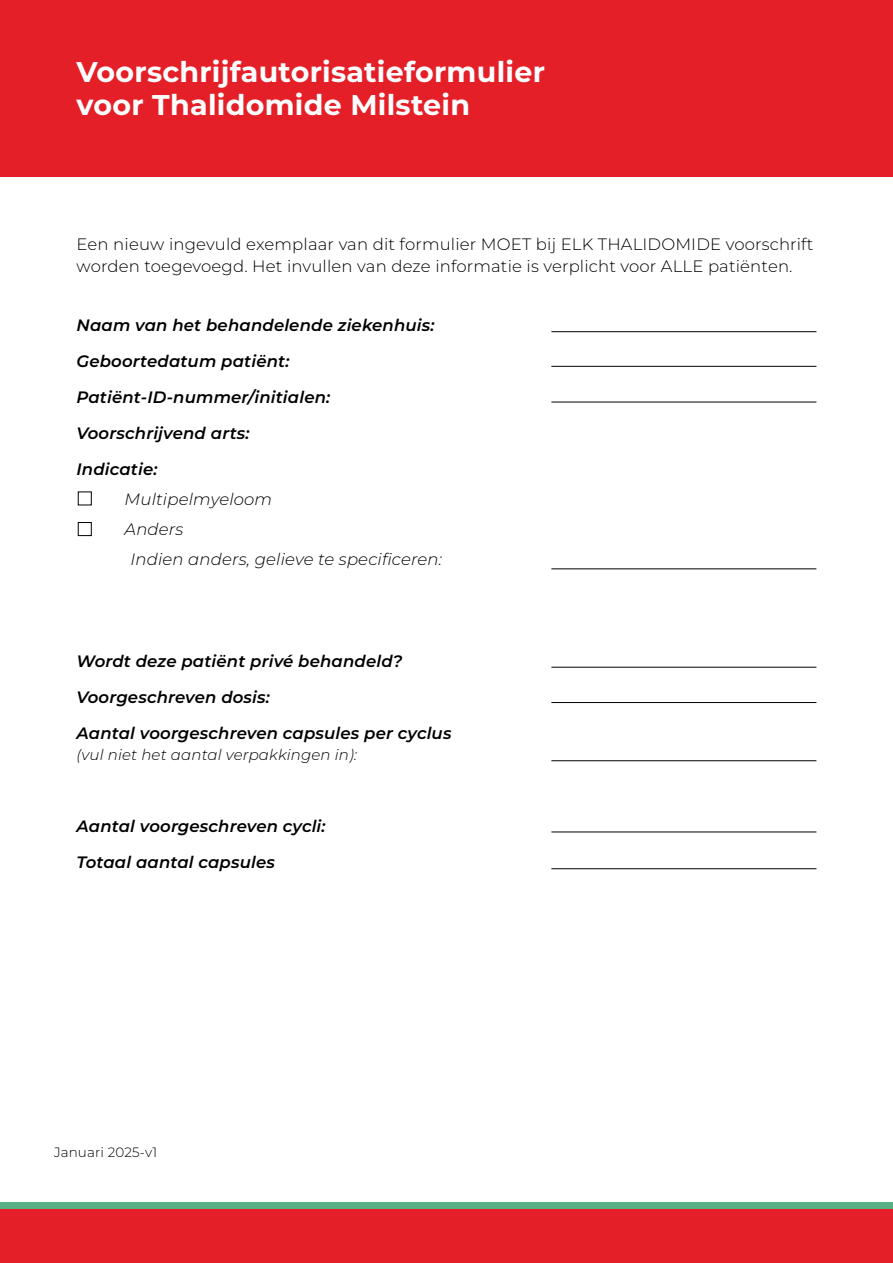
<style>
.page{position:relative;width:893px;height:1263px;background:#fff}
.page>*{position:absolute;margin:0;border:0;box-sizing:border-box;transform-origin:0 0}
.t1{font:700 28.5px/33px "Montserrat";letter-spacing:.01em;color:#fff}
.t2{font:italic 600 16.5px/36px "Montserrat";letter-spacing:.01em;color:#000}
.t3{font:300 16.5px/22.5px "Montserrat";letter-spacing:.01em;color:#000}
.t4{font:italic 300 16.5px "Montserrat";letter-spacing:.01em;color:#000}
.t5{font:italic 300 15px "Montserrat";letter-spacing:.01em;color:#000}
.t6{font:300 13.5px "Montserrat";letter-spacing:.01em;color:#000}
</style>
<div class="page">
<div style="left:0;top:0;width:893px;height:176px;background:#e51f27"></div>
<div style="left:0;top:1209px;width:893px;height:54px;background:#e51f27"></div>
<div style="left:0;top:1202px;width:893px;height:7px;background:#57af82"></div>
<div style="left:78px;top:491px;width:14px;height:14px;border:1px solid #000"></div>
<div style="left:78px;top:522px;width:14px;height:14px;border:1px solid #000"></div>
<hr style="left:551px;top:331px;width:265px;height:1px;background:#000">
<hr style="left:551px;top:366px;width:265px;height:1px;background:#000">
<hr style="left:551px;top:402px;width:265px;height:1px;background:#000">
<hr style="left:551px;top:569px;width:265px;height:1px;background:#000">
<hr style="left:551px;top:667px;width:265px;height:1px;background:#000">
<hr style="left:551px;top:832px;width:265px;height:1px;background:#000">
<hr style="left:551px;top:702px;width:265px;height:1px;background:#000">
<hr style="left:551px;top:760px;width:265px;height:1px;background:#000">
<hr style="left:551px;top:868px;width:265px;height:1px;background:#000">
<h1 class="t1" style="left:77px;top:54px;width:470px">Voorschrijfautorisatieformulier voor Thalidomide Milstein</h1>
<p class="t3" style="left:77px;top:232px;width:738px">Een nieuw ingevuld exemplaar van dit formulier MOET bij ELK THALIDOMIDE voorschrift worden toegevoegd. Het invullen van deze informatie is verplicht voor ALLE patiënten.</p>
<p class="t2" style="left:77px;top:306px;width:359px">Naam van het behandelende ziekenhuis:<br>Geboortedatum patiënt:<br>Patiënt-ID-nummer/initialen:<br>Voorschrijvend arts:<br>Indicatie:</p>
<p class="t4" style="left:125px;top:488px;width:149px">Multipelmyeloom</p>
<p class="t4" style="left:125px;top:518px;width:60px">Anders</p>
<p class="t4" style="left:131px;top:548px;width:313px">Indien anders, gelieve te specificeren:</p>
<p class="t2" style="left:77px;top:642px;width:376px">Wordt deze patiënt privé behandeld?<br>Voorgeschreven dosis:<br>Aantal voorgeschreven capsules per cyclus</p>
<p class="t5" style="left:77px;top:744px;width:282px">(vul niet het aantal verpakkingen in):</p>
<p class="t2" style="left:77px;top:807px;width:251px">Aantal voorgeschreven cycli:<br>Totaal aantal capsules</p>
<p class="t6" style="left:54px;top:1143px;width:105px">Januari 2025-v1</p>
</div>
